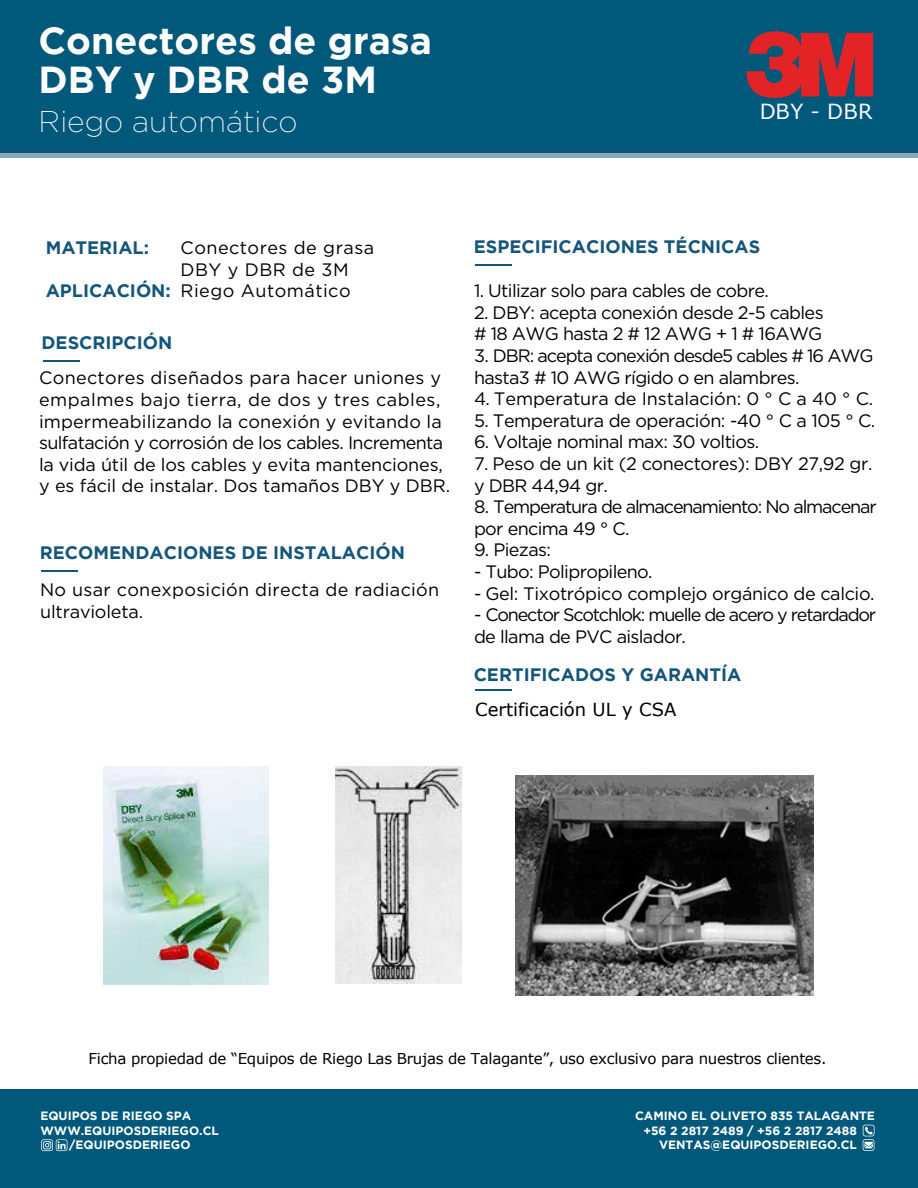
<style>
.page{position:relative;width:918px;height:1188px;background:#fff}
.page>*{position:absolute;margin:0;border:0;box-sizing:border-box;transform-origin:0 0}
.t1{font:700 37.5px/39px "Gotham";color:#fff}
.t2{font:200 30px "Gotham";color:#fff}
.t3{font:20.85px "Verdana";letter-spacing:.01em;color:#f8f8f8}
.t4{font:18px/21.6px "Gotham";letter-spacing:-.025em;color:#020102}
.t5{font:18px/21.6px "Gotham";letter-spacing:-.005em;color:#020102}
.t6{font:18px/21.6px "Gotham";letter-spacing:-.06em;color:#020102}
.t7{font:700 18px "Gotham";color:#14567b}
.t8{font:18px/21.6px "Gotham";letter-spacing:-.065em;color:#020102}
.t9{font:18px/21.6px "Gotham";letter-spacing:.015em;color:#020102}
.t10{font:18px/21.8px "Gotham";letter-spacing:.025em;color:#020102}
.t11{font:18px "Verdana";color:#020102}
.t12{font:15px "Verdana";letter-spacing:-.02em;color:#020102}
.t13{font:700 12px "Gotham";color:#fff}
</style>
<div class="page">
<div style="left:0;top:0;width:918px;height:152px;background:#00587b"></div>
<svg style="left:0;top:152px;width:918px;height:5px;fill:#85a7ba"></svg>
<div style="left:0;top:1089px;width:918px;height:99px;background:#00587b"></div>
<svg style="left:41px;top:1139px;width:26px;height:12px"></svg>
<svg style="left:863px;top:1125px;width:12px;height:26px"></svg>
<hr style="left:43px;top:360px;width:37px;height:2px;background:#14567b">
<hr style="left:475px;top:264px;width:37px;height:2px;background:#14567b">
<hr style="left:41px;top:570px;width:37px;height:2px;background:#14567b">
<hr style="left:475px;top:689px;width:37px;height:2px;background:#14567b">
<img style="left:104px;top:766px;width:164px;height:219px">
<img style="left:336px;top:767px;width:126px;height:217px">
<img style="left:516px;top:775px;width:297px;height:221px">
<svg style="left:746px;top:31px;width:127px;height:67px"></svg>
<h1 class="t1" style="left:39px;top:20px;width:395px">Conectores de grasa<br>DBY y DBR de 3M</h1>
<h2 class="t2" style="left:39px;top:103px;width:260px">Riego automático</h2>
<p class="t3" style="left:760px;top:97px;width:114px">DBY - DBR</p>
<p class="t7" style="left:46px;top:237px;width:105px">MATERIAL:</p>
<p class="t7" style="left:46px;top:280px;width:127px">APLICACIÓN:</p>
<p class="t10" style="left:181px;top:236px;width:195px">Conectores de grasa<br>DBY y DBR de 3M<br>Riego Automático</p>
<p class="t7" style="left:42px;top:333px;width:132px">DESCRIPCIÓN</p>
<p class="t5" style="left:39px;top:367px;width:413px">Conectores diseñados para hacer uniones y empalmes bajo tierra, de dos y tres cables, impermeabilizando la conexión y evitando la sulfatación y corrosión de los cables. Incrementa la vida útil de los cables y evita mantenciones, y es fácil de instalar. Dos tamaños DBY y DBR.</p>
<p class="t7" style="left:40px;top:543px;width:367px">RECOMENDACIONES DE INSTALACIÓN</p>
<p class="t9" style="left:40px;top:579px;width:401px">No usar conexposición directa de radiación ultravioleta.</p>
<p class="t7" style="left:474px;top:236px;width:288px">ESPECIFICACIONES TÉCNICAS</p>
<p class="t4" style="left:474px;top:280px;width:297px">1. Utilizar solo para cables de cobre.</p>
<p class="t4" style="left:474px;top:301px;width:351px">2. DBY: acepta conexión desde 2-5 cables # 18 AWG hasta 2 # 12 AWG + 1 # 16AWG</p>
<p class="t6" style="left:474px;top:344px;width:401px">3. DBR: acepta conexión desde5 cables # 16 AWG hasta3 # 10 AWG rígido o en alambres.</p>
<p class="t5" style="left:474px;top:388px;width:401px">4. Temperatura de Instalación: 0 ° C a 40 ° C.</p>
<p class="t4" style="left:474px;top:409px;width:403px">5. Temperatura de operación: -40 ° C a 105 ° C.</p>
<p class="t4" style="left:474px;top:431px;width:287px">6. Voltaje nominal max: 30 voltios.</p>
<p class="t4" style="left:474px;top:452px;width:400px">7. Peso de un kit (2 conectores): DBY 27,92 gr. y DBR 44,94 gr.</p>
<p class="t6" style="left:474px;top:496px;width:404px">8. Temperatura de almacenamiento: No almacenar por encima 49 ° C.</p>
<p class="t4" style="left:474px;top:539px;width:79px">9. Piezas:</p>
<p class="t4" style="left:474px;top:560px;width:180px">- Tubo: Polipropileno.</p>
<p class="t4" style="left:474px;top:582px;width:402px">- Gel: Tixotrópico complejo orgánico de calcio.</p>
<p class="t8" style="left:474px;top:604px;width:404px">- Conector Scotchlok: muelle de acero y retardador de llama de PVC aislador.</p>
<p class="t7" style="left:474px;top:664px;width:269px">CERTIFICADOS Y GARANTÍA</p>
<p class="t11" style="left:475px;top:697px;width:203px">Certificación UL y CSA</p>
<p class="t12" style="left:89px;top:1048px;width:740px">Ficha propiedad de “Equipos de Riego Las Brujas de Talagante”, uso exclusivo para nuestros clientes.</p>
<p class="t13" style="left:40px;top:1109px;width:152px">EQUIPOS DE RIEGO SPA</p>
<p class="t13" style="left:40px;top:1124px;width:180px">WWW.EQUIPOSDERIEGO.CL</p>
<p class="t13" style="left:69px;top:1138px;width:123px">/EQUIPOSDERIEGO</p>
<p class="t13" style="left:635px;top:1109px;width:241px">CAMINO EL OLIVETO 835 TALAGANTE</p>
<p class="t13" style="left:643px;top:1124px;width:215px">+56 2 2817 2489 / +56 2 2817 2488</p>
<p class="t13" style="left:659px;top:1138px;width:199px">VENTAS@EQUIPOSDERIEGO.CL</p>
</div>
